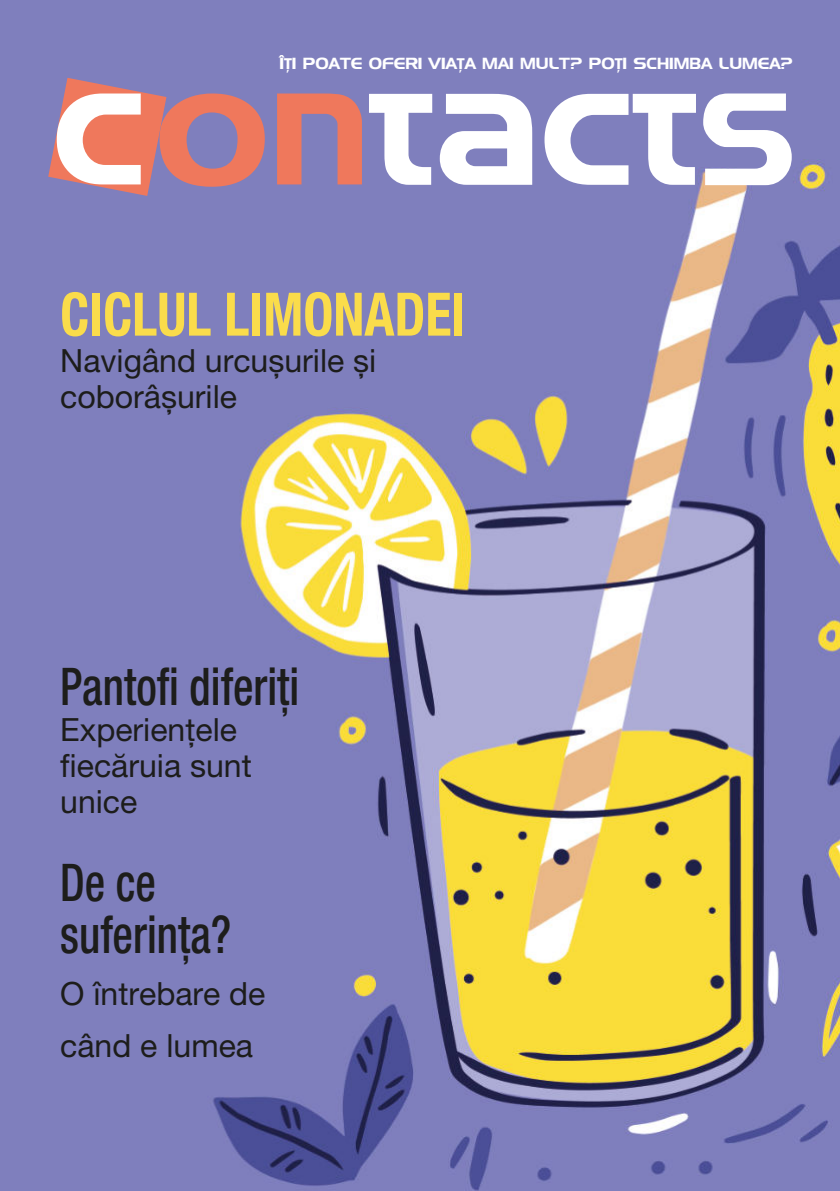
<style>
.page{position:relative;width:840px;height:1191px;background:#fff}
.page>*{position:absolute;margin:0;border:0;box-sizing:border-box;transform-origin:0 0}
.t1{font:700 condensed 60px "Helvetica Neue LT Pro";color:#fadc4b;scale:.9 1}
.t2{font:500 condensed 52px/52px "Helvetica Neue LT Pro";color:#1d1d1b;scale:.85 1}
.t3{font:32px/36px "Helvetica Neue LT Pro";color:#1d1d1b}
.t4{font:16px "Denmark";color:#fff}
.s1{font-family:"Franklin Gothic";font-weight:600}
</style>
<div class="page">
<img style="left:0;top:0;width:839px;height:1191px">
<svg style="left:369px;top:93px;width:422px;height:92px"></svg>
<svg style="left:48px;top:78px;width:314px;height:118px;background:#bf8a98"></svg>
<p class="t4" style="left:279px;top:54px;width:514px">Î<span class="s1">Ţ</span>I POATE OFERI VIA<span class="s1">Ţ</span>A MAI MULT? PO<span class="s1">Ţ</span>I SCHIMBA LUMEA?</p>
<h1 class="t1" style="left:60px;top:293px;width:451px">CICLUL LIMONADEI</h1>
<p class="t3" style="left:60px;top:347px;width:317px">Navigând urcușurile și coborâșurile</p>
<h2 class="t2" style="left:60px;top:668px;width:283px">Pantofi diferiți</h2>
<p class="t3" style="left:60px;top:716px;width:193px">Experiențele fiecăruia sunt unice</p>
<h2 class="t2" style="left:60px;top:864px;width:203px">De ce suferința?</h2>
<p class="t3" style="left:60px;top:972px;width:207px;line-height:52px">O întrebare de când e lumea</p>
</div>
